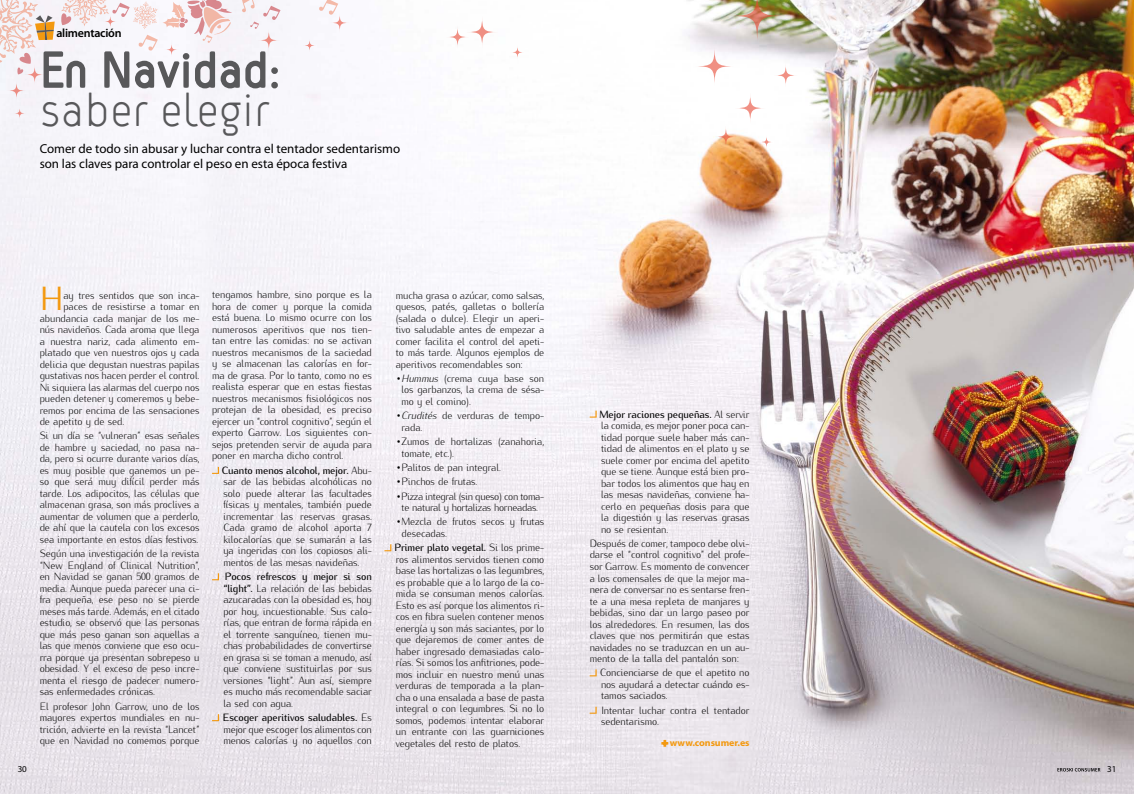
<style>
.page{position:relative;width:1134px;height:794px;background:#fff}
.page>*{position:absolute;margin:0;border:0;box-sizing:border-box;transform-origin:0 0}
.t1{font:46px "VSV Melon Light";letter-spacing:-.02em;color:#58585a}
.t2{font:33.3px "Kurier";color:#f39910;scale:.96 1}
.t3{font:13px/15px "Myriad Pro";color:#000}
.t4{font:600 12px "Myriad Pro";letter-spacing:-.02em;color:#000}
.t5{font:300 10.5px/11.5px "Kurier";letter-spacing:-.01em;color:#000;text-align:justify;scale:.96 1}
.t6{font:700 9.6px "Myriad Pro";letter-spacing:-.01em;color:#f39910;scale:1.04 1}
.t7{font:9px "Myriad Pro";color:#000}
.s1{font-weight:500}
.s2{font-weight:500;font-size:22px}
.s3{font-style:italic}
</style>
<div class="page">
<img style="left:0;top:0;width:1134px;height:794px">
<svg style="left:1057px;top:768px;width:43px;height:3px"></svg>
<svg style="left:330px;top:13px;width:20px;height:20px"></svg>
<svg style="left:303px;top:38px;width:14px;height:14px"></svg>
<svg style="left:319px;top:0;width:19px;height:15px"></svg>
<svg style="left:446px;top:25px;width:23px;height:24px"></svg>
<svg style="left:466px;top:16px;width:32px;height:32px"></svg>
<svg style="left:510px;top:45px;width:15px;height:14px"></svg>
<svg style="left:13px;top:107px;width:13px;height:13px"></svg>
<svg style="left:7px;top:81px;width:19px;height:19px"></svg>
<svg style="left:714px;top:125px;width:23px;height:23px"></svg>
<svg style="left:734px;top:92px;width:32px;height:32px"></svg>
<svg style="left:759px;top:135px;width:14px;height:14px"></svg>
<svg style="left:694px;top:46px;width:40px;height:40px"></svg>
<img style="left:729px;top:0;width:56px;height:44px">
<svg style="left:773px;top:63px;width:25px;height:25px"></svg>
<svg style="left:0;top:0;width:280px;height:91px"></svg>
<svg style="left:212px;top:467px;width:7px;height:7px"></svg>
<svg style="left:212px;top:573px;width:7px;height:7px"></svg>
<svg style="left:212px;top:714px;width:7px;height:7px"></svg>
<svg style="left:384px;top:544px;width:7px;height:7px"></svg>
<svg style="left:590px;top:410px;width:7px;height:7px"></svg>
<svg style="left:590px;top:669px;width:7px;height:7px"></svg>
<svg style="left:590px;top:706px;width:7px;height:7px"></svg>
<svg style="left:661px;top:739px;width:8px;height:8px"></svg>
<p class="t4" style="left:56px;top:27px;width:67px">alimentación</p>
<h1 class="t1" style="left:40px;top:82px;width:232px">saber elegir</h1>
<p class="t3" style="left:40px;top:141px;width:362px">Comer de todo sin abusar y luchar contra el tentador sedentarismo son las claves para controlar el peso en esta época festiva</p>
<h2 class="t2" style="left:40px;top:273px;width:27px">H</h2>
<p class="t5" style="left:63px;top:288px;width:143px">ay tres sentidos que son inca-</p>
<p class="t5" style="left:63px;top:300px;width:143px">paces de resistirse a tomar en</p>
<p class="t5" style="left:40px;top:311px;width:168px">abundancia cada manjar de los me-</p>
<p class="t5" style="left:40px;top:323px;width:168px">nús navideños. Cada aroma que llega</p>
<p class="t5" style="left:40px;top:334px;width:168px">a nuestra nariz, cada alimento em-</p>
<p class="t5" style="left:40px;top:346px;width:168px">platado que ven nuestros ojos y cada</p>
<p class="t5" style="left:40px;top:357px;width:168px">delicia que degustan nuestras papilas</p>
<p class="t5" style="left:40px;top:369px;width:168px">gustativas nos hacen perder el control.</p>
<p class="t5" style="left:40px;top:380px;width:168px">Ni siquiera las alarmas del cuerpo nos</p>
<p class="t5" style="left:40px;top:392px;width:168px">pueden detener y comeremos y bebe-</p>
<p class="t5" style="left:40px;top:403px;width:168px">remos por encima de las sensaciones</p>
<p class="t5" style="left:40px;top:415px;width:90px">de apetito y de sed.</p>
<p class="t5" style="left:40px;top:429px;width:168px">Si un día se “vulneran” esas señales de hambre y saciedad, no pasa na&shy;da, pero si ocurre durante varios días, es muy posible que ganemos un pe&shy;so que será muy difícil perder más tarde. Los adipocitos, las células que almacenan grasa, son más proclives a aumentar de volumen que a perderlo, de ahí que la cautela con los excesos sea importante en estos días festivos.</p>
<p class="t5" style="left:40px;top:547px;width:168px">Según una investigación de la revista “New England of Clinical Nutrition”, en Navidad se ganan 500 gramos de media. Aunque pueda parecer una ci&shy;fra pequeña, ese peso no se pierde meses más tarde. Además, en el citado estudio, se observó que las personas que más peso ganan son aquellas a las que menos conviene que eso ocu&shy;rra porque ya presentan sobrepeso u obesidad. Y el exceso de peso incre&shy;menta el riesgo de padecer numero&shy;sas enfermedades crónicas.</p>
<p class="t5" style="left:40px;top:699px;width:168px">El profesor John Garrow, uno de los mayores expertos mundiales en nu&shy;trición, advierte en la revista “Lancet” que en Navidad no comemos porque</p>
<p class="t5" style="left:212px;top:288px;width:168px">tengamos hambre, sino porque es la hora de comer y porque la comida está buena. Lo mismo ocurre con los numerosos aperitivos que nos tien&shy;tan entre las comidas: no se activan nuestros mecanismos de la saciedad y se almacenan las calorías en for&shy;ma de grasa. Por lo tanto, como no es realista esperar que en estas fiestas nuestros mecanismos fisiológicos nos protejan de la obesidad, es preciso ejercer un “control cognitivo”, según el experto Garrow. Los siguientes con&shy;sejos pretenden servir de ayuda para poner en marcha dicho control.</p>
<p class="t5" style="left:222px;top:463px;width:158px"><span class="s1">Cuanto menos alcohol, mejor.</span> Abu&shy;sar de las bebidas alcohólicas no solo puede alterar las facultades físicas y mentales, también puede incrementar las reservas grasas.<br>Cada gramo de alcohol aporta 7 kilocalorías que se sumarán a las ya ingeridas con los copiosos ali&shy;mentos de las mesas navideñas.</p>
<p class="t5" style="left:223px;top:570px;width:156px"><span class="s1">Pocos refrescos y mejor si son “light”.</span> La relación de las bebidas azucaradas con la obesidad es, hoy por hoy, incuestionable. Sus calo&shy;rías, que entran de forma rápida en el torrente sanguíneo, tienen mu&shy;chas probabilidades de convertirse en grasa si se toman a menudo, así que conviene sustituirlas por sus versiones “light”. Aun así, siempre es mucho más recomendable saciar la sed con agua.</p>
<p class="t5" style="left:223px;top:711px;width:157px"><span class="s1">Escoger aperitivos saludables.</span> Es mejor que escoger los alimentos con menos calorías y no aquellos con</p>
<p class="t5" style="left:396px;top:288px;width:156px">mucha grasa o azúcar, como salsas, quesos, patés, galletas o bollería (salada o dulce). Elegir un aperi&shy;tivo saludable antes de empezar a comer facilita el control del apeti&shy;to más tarde. Algunos ejemplos de aperitivos recomendables son:</p>
<p class="t5" style="left:401px;top:371px;width:150px;text-indent:-6px"><span class="s2">·</span><span class="s3">Hummus</span> (crema cuya base son los garbanzos, la crema de sésa&shy;mo y el comino).</p>
<p class="t5" style="left:401px;top:409px;width:150px;text-indent:-6px"><span class="s2">·</span><span class="s3">Crudités</span> de verduras de tempo&shy;rada.</p>
<p class="t5" style="left:401px;top:435px;width:150px;text-indent:-6px"><span class="s2">·</span>Zumos de hortalizas (zanahoria, tomate, etc.).</p>
<p class="t5" style="left:396px;top:459px;width:156px;line-height:14.3px;text-align:left"><span class="s2">·</span>Palitos de pan integral.<br><span class="s2">·</span>Pinchos de frutas.<br><span class="s2">·</span>Pizza integral (sin queso) con toma-</p>
<p class="t5" style="left:396px;top:499px;width:156px;line-height:14.3px;text-align:center">te natural y hortalizas horneadas. <span class="s2">·</span>Mezcla de frutos secos y frutas</p>
<p class="t5" style="left:394px;top:525px;width:158px;line-height:14.3px;text-indent:7px">desecadas.<br><span class="s1">Primer plato vegetal.</span> Si los prime-</p>
<p class="t5" style="left:396px;top:552px;width:156px">ros alimentos servidos tienen como base las hortalizas o las legumbres, es probable que a lo largo de la co&shy;mida se consuman menos calorías.<br>Esto es así porque los alimentos ri&shy;cos en fibra suelen contener menos energía y son más saciantes, por lo que dejaremos de comer antes de haber ingresado demasiadas calo&shy;rías. Si somos los anfitriones, pode&shy;mos incluir en nuestro menú unas verduras de temporada a la plan&shy;cha o una ensalada a base de pasta integral o con legumbres. Si no lo somos, podemos intentar elaborar un entrante con las guarniciones vegetales del resto de platos.</p>
<p class="t5" style="left:599px;top:407px;width:158px"><span class="s1">Mejor raciones pequeñas.</span> Al servir la comida, es mejor poner poca can&shy;tidad porque suele haber más can&shy;tidad de alimentos en el plato y se suele comer por encima del apetito que se tiene. Aunque está bien pro&shy;bar todos los alimentos que hay en las mesas navideñas, conviene ha&shy;cerlo en pequeñas dosis para que la digestión y las reservas grasas no se resientan.</p>
<p class="t5" style="left:590px;top:536px;width:168px">Después de comer, tampoco debe olvi&shy;darse el “control cognitivo” del profe&shy;sor Garrow. Es momento de convencer a los comensales de que la mejor ma&shy;nera de conversar no es sentarse fren&shy;te a una mesa repleta de manjares y bebidas, sino dar un largo paseo por los alrededores. En resumen, las dos claves que nos permitirán que estas navidades no se traduzcan en un au&shy;mento de la talla del pantalón son:</p>
<p class="t5" style="left:600px;top:666px;width:157px">Concienciarse de que el apetito no nos ayudará a detectar cuándo es&shy;tamos saciados.</p>
<p class="t5" style="left:601px;top:703px;width:156px">Intentar luchar contra el tentador sedentarismo.</p>
<p class="t6" style="left:670px;top:737px;width:78px">www.consumer.es</p>
<p class="t7" style="left:18px;top:763px;width:11px">30</p>
<p class="t7" style="left:1107px;top:763px;width:11px">31</p>
</div>
